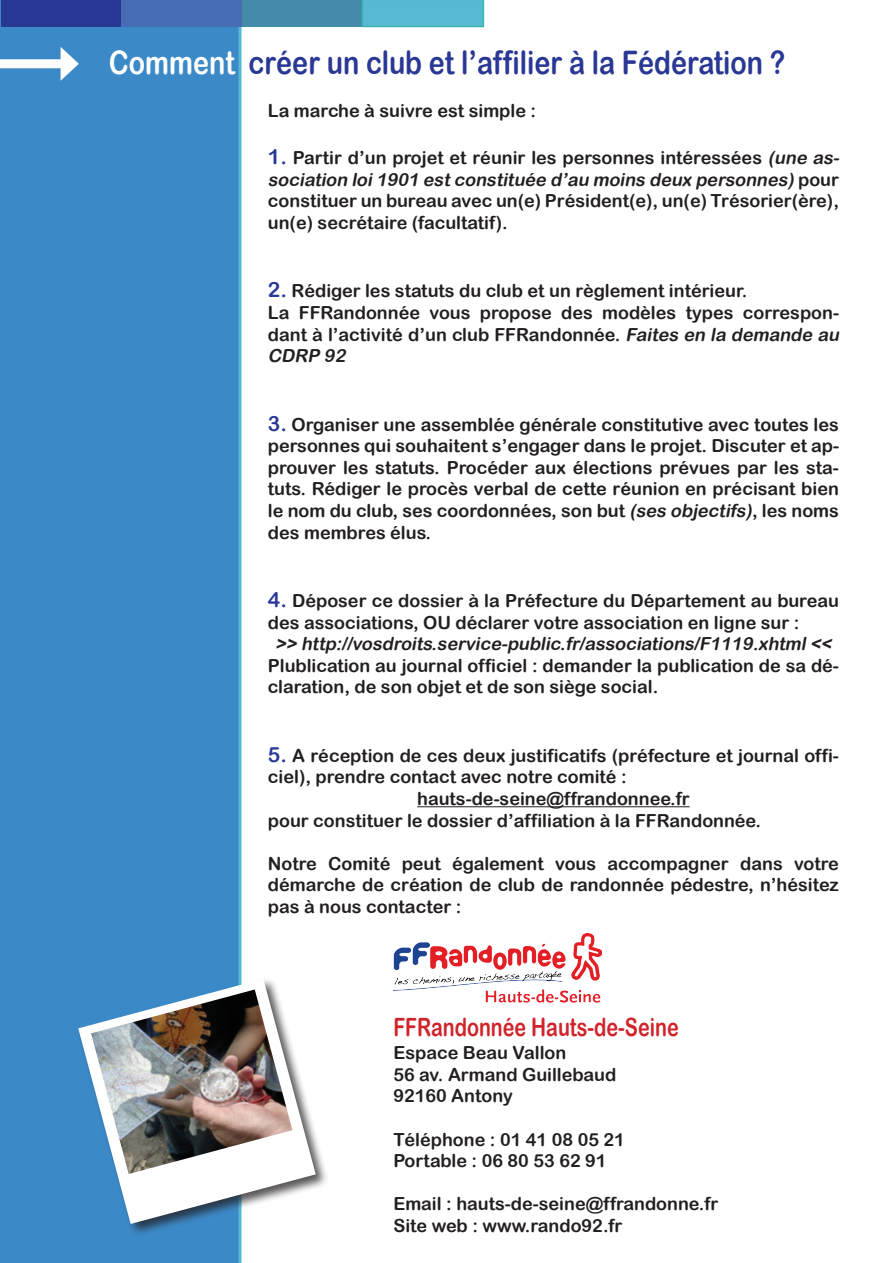
<style>
.page{position:relative;width:893px;height:1263px;background:#fff}
.page>*{position:absolute;margin:0;border:0;box-sizing:border-box;transform-origin:0 0}
.t1{font:32.4px "Arial Rounded MT Bold";color:#2a3895;scale:.83 1}
.t2{font:25.2px "Arial Rounded MT Bold";color:#d1232a;scale:.78 1}
.t3{font:18px/21.6px "Arial Rounded MT Bold";color:#231f20}
.t4{font:italic 18px "Arial Rounded MT Bold";color:#231f20}
.s1{color:#fff}
.s2{font-size:21px;color:#2a3895}
.s3{font-style:italic}
</style>
<div class="page">
<div style="left:0;top:0;width:242px;height:1263px;background:#3c89c8"></div>
<div style="left:1px;top:0;width:121px;height:26px;background:#2a3895"></div>
<div style="left:121px;top:0;width:121px;height:26px;background:#466cb4"></div>
<div style="left:242px;top:0;width:120px;height:26px;background:#438ba9"></div>
<svg style="left:362px;top:0;width:122px;height:27px"></svg>
<div style="left:0;top:59px;width:68px;height:9px;background:#fff"></div>
<svg style="left:61px;top:47px;width:18px;height:34px"></svg>
<hr style="left:417px;top:806px;width:273px;height:1px;background:#231f20">
<div style="left:77px;top:977px;width:252px;height:260px;background:#231f20;opacity:.75"></div>
<svg style="left:78px;top:979px;width:238px;height:245px"></svg>
<img style="left:91px;top:989px;width:201px;height:185px">
<img style="left:393px;top:933px;width:208px;height:70px">
<h1 class="t1" style="left:109px;top:43px;width:817px"><span class="s1">Comment</span> créer un club et l’affilier à la Fédération ?</h1>
<p class="t3" style="left:268px;top:100px;width:270px">La marche à suivre est simple :</p>
<p class="t3" style="left:268px;top:147px;width:576px"><span class="s2">1.</span> Partir d’un projet et réunir les personnes intéressées <span class="s3">(une as&shy;sociation loi1901 estconstituée d’au moins deux personnes)</span>p o u r constituer un bureau avec un(e) Président(e), un(e) Trésorier(ère), un(e) secrétaire (facultatif).</p>
<p class="t3" style="left:268px;top:280px;width:576px"><span class="s2">2.</span> Rédiger les statuts du club et un règlement intérieur.<br>La FFRandonnée vous propose des modèles types correspon&shy;dant à l’activité d’un club FFRandonnée. <span class="s3">Faites en la demande au CDRP 92</span></p>
<p class="t3" style="left:268px;top:413px;width:573px;text-align:justify"><span class="s2">3.</span> Organiser une assemblée générale constitutive avec toutes les personnes qui souhaitent s’engager dans le projet. Discuter et ap&shy;prouver les statuts. Procéder aux élections prévues par les sta&shy;tuts. Rédiger le procès verbal de cette réunion en précisant bien le nom du club, ses coordonnées, son but <span class="s3">(ses objectifs)</span>, les noms des membres élus.</p>
<p class="t3" style="left:268px;top:589px;width:573px"><span class="s2">4.</span> Déposer ce dossier à la Préfecture du Département au bureau des associations, OU déclarer votre association en ligne sur :</p>
<p class="t4" style="left:276px;top:633px;width:561px">&gt;&gt; http://vosdroits.service-public.fr/associations/F1119.xhtml&lt;&lt;</p>
<p class="t3" style="left:268px;top:654px;width:573px">Plublication au journal officiel : demander la publication de sa dé&shy;claration, de son objet et de son siège social.</p>
<p class="t3" style="left:268px;top:744px;width:573px"><span class="s2">5.</span> A réception de ces deux justificatifs (préfecture et journal offi-</p>
<p class="t3" style="left:268px;top:766px;width:360px">ciel), prendre contact avec notre comité :</p>
<p class="t3" style="left:417px;top:787px;width:274px">hauts-de-seine@ffrandonnee.fr</p>
<p class="t3" style="left:268px;top:809px;width:495px">pour constituer le dossier d’affiliation à la FFRandonnée.</p>
<p class="t3" style="left:268px;top:852px;width:573px;text-align:justify">Notre Comité peut également vous accompagner dans votre démarche de création de club de randonnée pédestre, n’hésitez pas à nous contacter :</p>
<h2 class="t2" style="left:393px;top:1012px;width:367px">FFRandonnée Hauts-de-Seine</h2>
<p class="t3" style="left:393px;top:1042px;width:225px">Espace Beau Vallon<br>56 av. Armand Guillebaud<br>92160 Antony</p>
<p class="t3" style="left:393px;top:1128px;width:233px">Téléphone : 01 41 08 05 21<br>Portable : 06 80 53 62 91</p>
<p class="t3" style="left:393px;top:1193px;width:326px">Email : hauts-de-seine@ffrandonne.fr<br>Site web : www.rando92.fr</p>
</div>
